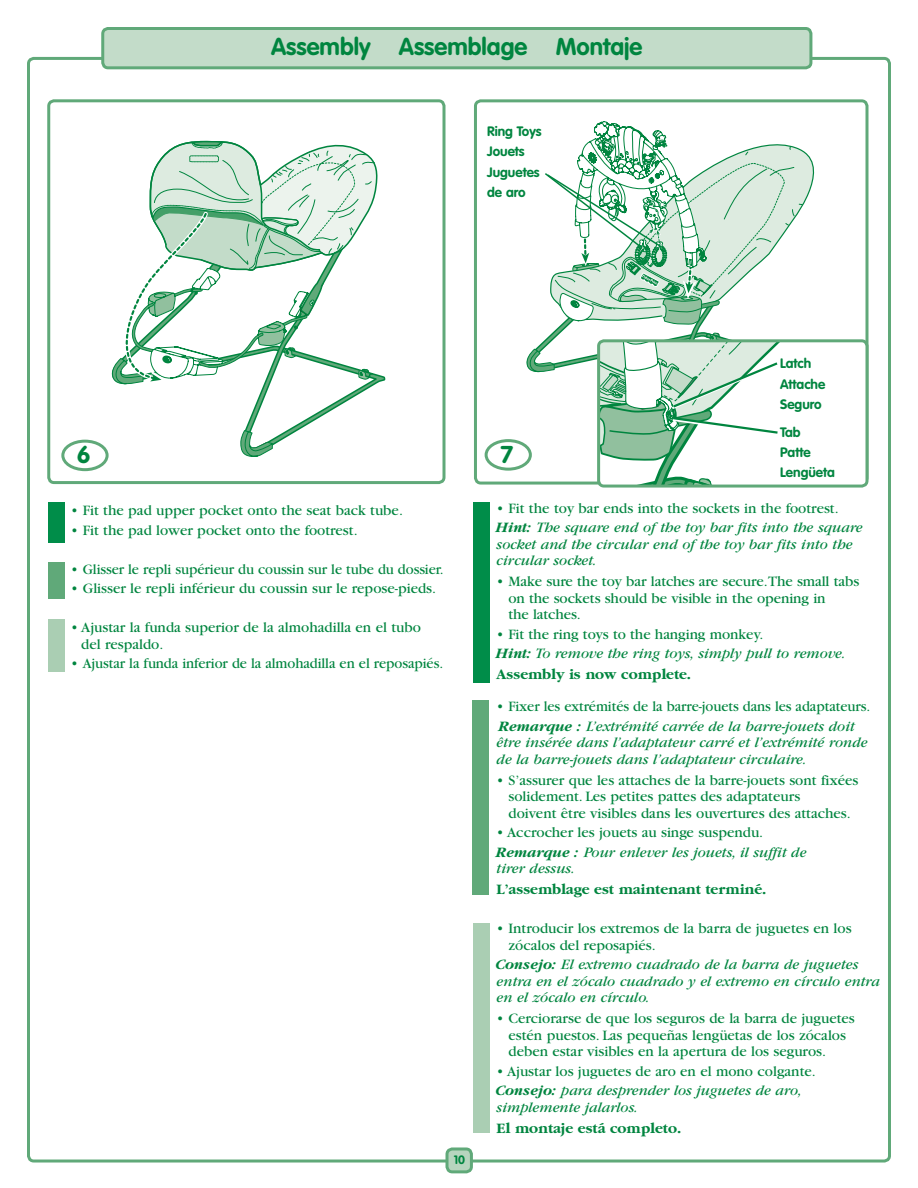
<style>
.page{position:relative;width:918px;height:1188px;background:#fff}
.page>*{position:absolute;margin:0;border:0;box-sizing:border-box;transform-origin:0 0}
.t1{font:700 24px "VAG Rounded";color:#00853f}
.t2{font:15px/16.5px "Garamond";color:#00853f}
.t3{font:italic 15px/16.5px "Garamond";color:#00853f}
.t4{font:700 15px "Garamond";color:#00853f}
.t5{font:700 13.5px/20.2px "VAG Rounded";color:#00853f}
.t6{font:700 12px "VAG Rounded";color:#00853f}
.s1{font-weight:700;font-style:italic}
.s2{font-style:italic}
.s3{font-style:normal}
.s4{font-weight:700}
</style>
<div class="page">
<svg style="left:112px;top:141px;width:273px;height:316px"></svg>
<div style="left:47px;top:99px;width:399px;height:385px;border:3px solid #60a979;border-radius:5px"></div>
<div style="left:103px;top:28px;width:708px;height:40px;background:#c3dcc9;border-radius:5px"></div>
<div style="left:101px;top:27px;width:711px;height:42px;border:3px solid #60a979;border-radius:5px"></div>
<div style="left:49px;top:502px;width:16px;height:41px;background:#008d49"></div>
<div style="left:49px;top:562px;width:16px;height:37px;background:#60a979"></div>
<div style="left:49px;top:619px;width:16px;height:52px;background:#aaceb3"></div>
<div style="left:61px;top:440px;width:48px;height:31px;border:3px solid #60a979;border-radius:50%"></div>
<div style="left:474px;top:99px;width:394px;height:386px;border:3px solid #60a979;border-radius:5px"></div>
<div style="left:473px;top:502px;width:17px;height:180px;background:#008d49"></div>
<div style="left:472px;top:700px;width:17px;height:196px;background:#60a979"></div>
<div style="left:473px;top:923px;width:17px;height:209px;background:#aaceb3"></div>
<div style="left:485px;top:439px;width:47px;height:32px;border:3px solid #60a979;border-radius:50%"></div>
<svg style="left:527px;top:121px;width:340px;height:365px"></svg>
<div style="left:447px;top:1149px;width:24px;height:23px;background:#b7d5be;border-radius:5px"></div>
<div style="left:446px;top:1147px;width:27px;height:26px;border:3px solid #60a979;border-radius:5px"></div>
<h1 class="t1" style="left:271px;top:37px;width:373px">Assembly Assemblage Montaje</h1>
<p class="t5" style="left:487px;top:122px;width:56px">Ring Toys<br>Jouets<br>Juguetes de aro</p>
<h1 class="t1" style="left:77px;top:445px;width:15px">6</h1>
<p class="t2" style="left:71px;top:504px;width:334px">• Fit the pad upper pocket onto the seat back tube.</p>
<p class="t2" style="left:71px;top:523px;width:288px">• Fit the pad lower pocket onto the footrest.</p>
<p class="t2" style="left:71px;top:562px;width:374px">• Glisser le repli supérieur du coussin sur le tube du dossier.</p>
<p class="t2" style="left:71px;top:582px;width:367px">• Glisser le repli inférieur du coussin sur le repose-pieds.</p>
<p class="t2" style="left:81px;top:621px;width:341px;text-indent:-10px">• Ajustar la funda superior de la almohadilla en el tubo del respaldo.</p>
<p class="t2" style="left:71px;top:657px;width:374px">• Ajustar la funda inferior de la almohadilla en el reposapiés.</p>
<p class="t6" style="left:454px;top:1155px;width:13px">10</p>
<h1 class="t1" style="left:501px;top:444px;width:14px">7</h1>
<p class="t5" style="left:780px;top:355px;width:47px">Latch<br>Attache<br>Seguro</p>
<p class="t5" style="left:780px;top:423px;width:56px">Tab<br>Patte<br>Lengüeta</p>
<p class="t2" style="left:497px;top:500px;width:368px;line-height:19.5px">• Fit the toy bar ends into the sockets in the footrest.<br><span class="s1">Hint:</span> <span class="s2">The square end of the toy bar fits into the square</span></p>
<p class="t3" style="left:497px;top:537px;width:358px">socket and the circular end of the toy bar fits into the circular socket.</p>
<p class="t2" style="left:508px;top:575px;width:353px;text-indent:-12px">• Make sure the toy bar latches are secure.The small tabs on the sockets should be visible in the opening in<br>the latches.</p>
<p class="t3" style="left:497px;top:626px;width:350px;line-height:19.5px"><span class="s3">• Fit the ring toys to the hanging monkey.<br></span><span class="s4">Hint:</span> To remove the ring toys, simply pull to remove.</p>
<p class="t4" style="left:497px;top:669px;width:196px">Assembly is now complete.</p>
<p class="t2" style="left:497px;top:698px;width:375px;line-height:19.5px">• Fixer les extrémités de la barre-jouets dans les adaptateurs.<br><span class="s1">Remarque :</span> <span class="s2">L’extrémité carrée de la barre-jouets doit</span></p>
<p class="t3" style="left:497px;top:736px;width:372px">être insérée dans l’adaptateur carré et l’extrémité ronde de la barre-jouets dans l’adaptateur circulaire.</p>
<p class="t2" style="left:509px;top:773px;width:351px;text-indent:-12px">• S’assurer que les attaches de la barre-jouets sont fixées solidement. Les petites pattes des adaptateurs<br>doivent être visibles dans les ouvertures des attaches.</p>
<p class="t2" style="left:497px;top:824px;width:311px;line-height:19.5px">• Accrocher les jouets au singe suspendu.<br><span class="s1">Remarque :</span> <span class="s2">Pour enlever les jouets, il suffit de</span></p>
<p class="t3" style="left:497px;top:862px;width:80px">tirer dessus.</p>
<p class="t4" style="left:497px;top:884px;width:271px">L’assemblage est maintenant terminé.</p>
<p class="t2" style="left:509px;top:922px;width:345px;text-indent:-12px">• Introducir los extremos de la barra de juguetes en los zócalos del reposapiés.</p>
<p class="t3" style="left:497px;top:958px;width:385px"><span class="s4">Consejo:</span> El extremo cuadrado de la barra de juguetes entra en el zócalo cuadrado y el extremo en círculo entra en el zócalo en círculo.</p>
<p class="t2" style="left:509px;top:1012px;width:348px;text-indent:-12px">• Cerciorarse de que los seguros de la barra de juguetes estén puestos. Las pequeñas lengüetas de los zócalos deben estar visibles en la apertura de los seguros.</p>
<p class="t2" style="left:497px;top:1063px;width:321px;line-height:19.5px">• Ajustar los juguetes de aro en el mono colgante.<br><span class="s1">Consejo:</span> <span class="s2">para desprender los juguetes de aro,</span></p>
<p class="t3" style="left:497px;top:1100px;width:143px">simplemente jalarlos.</p>
<p class="t4" style="left:497px;top:1122px;width:186px">El montaje está completo.</p>
</div>
